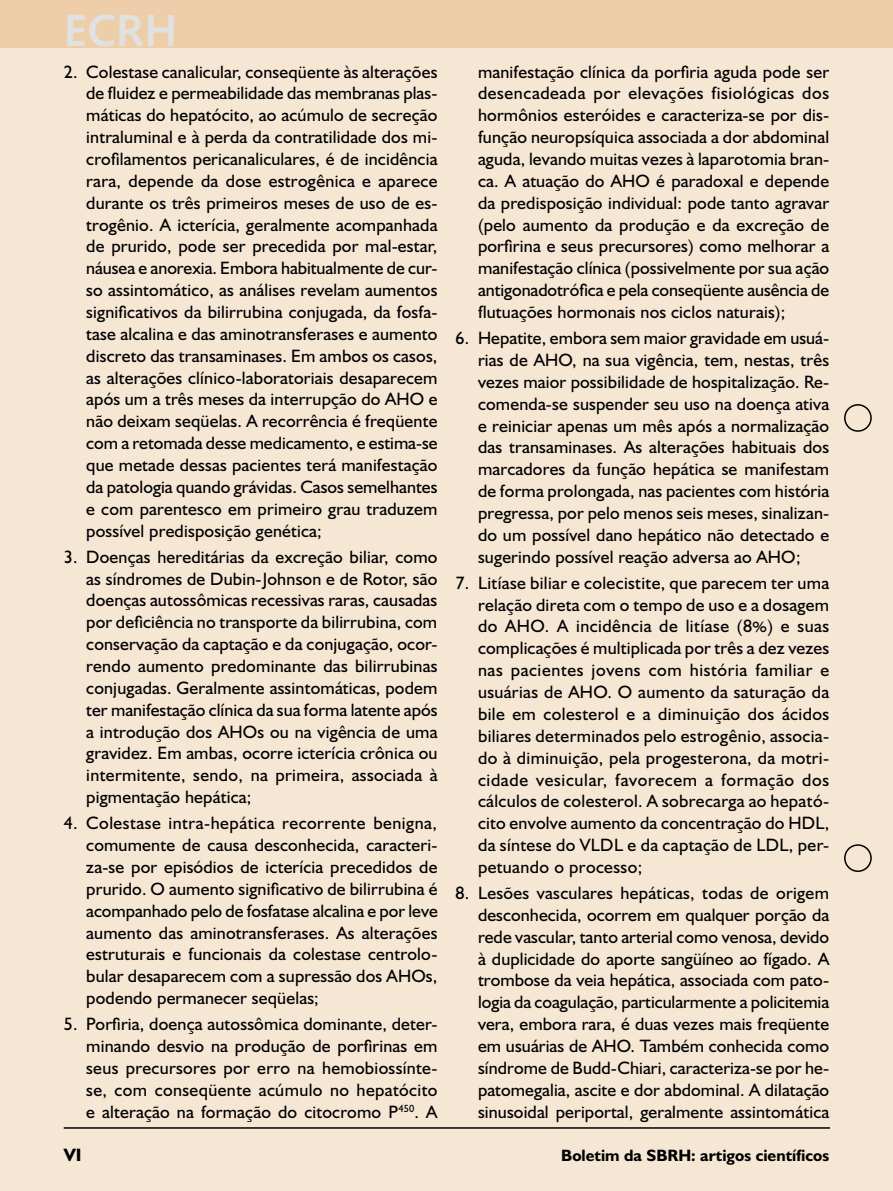
<style>
.page{position:relative;width:893px;height:1191px;background:#fff}
.page>*{position:absolute;margin:0;border:0;box-sizing:border-box;transform-origin:0 0}
.t1{font:45px "Humanist 531 BT Bold A";color:#e1e1e1}
.Texto{font:18px/21.9px "Humanist 521 BT";letter-spacing:.01em;color:#000;text-align:justify}
.t2{font:700 18px "Humanist 521 BT";color:#000}
.t3{font:700 16.5px "Humanist 521 BT";color:#000}
.s1{font-size:15px}
</style>
<div class="page">
<div style="left:0;top:0;width:892px;height:1191px;background:#f6e6d4"></div>
<div style="left:0;top:0;width:892px;height:48px;background:#edcea9"></div>
<div style="left:844px;top:844px;width:28px;height:28px;border:2px solid #000;border-radius:50%"></div>
<div style="left:844px;top:404px;width:28px;height:28px;border:2px solid #000;border-radius:50%"></div>
<hr style="left:64px;top:1127px;width:766px;height:1px;background:#000">
<hr style="left:892px;top:0;width:1px;height:1191px;background:#f6e6d4">
<hr style="left:892px;top:0;width:1px;height:48px;background:#edcea9">
<h1 class="t1" style="left:64px;top:2px;width:115px">ECRH</h1>
<p class="Texto" style="left:86px;top:60px;width:353px;text-indent:-22px">2. Colestase canalicular, conseqüente às alterações de fluidez e permeabilidade das membranas plas&shy;máticas do hepatócito, ao acúmulo de secreção intraluminal e à perda da contratilidade dos mi&shy;crofilamentos pericanaliculares, é de incidência rara, depende da dose estrogênica e aparece durante os três primeiros meses de uso de es&shy;trogênio. A icterícia, geralmente acompanhada de prurido, pode ser precedida por mal-estar, náusea e anorexia. Embora habitualmente de cur&shy;so assintomático, as análises revelam aumentos significativos da bilirrubina conjugada, da fosfa&shy;tase alcalina e das aminotransferases e aumento discreto das transaminases. Em ambos os casos, as alterações clínico-laboratoriais desaparecem após um a três meses da interrupção do AHO e não deixam seqüelas. A recorrência é freqüente com a retomada desse medicamento, e estima-se que metade dessas pacientes terá manifestação da patologia quando grávidas. Casos semelhantes e com parentesco em primeiro grau traduzem possível predisposição genética;</p>
<p class="Texto" style="left:86px;top:545px;width:353px;text-indent:-22px">3. Doenças hereditárias da excreção biliar, como as síndromes de Dubin-Johnson e de Rotor, são doenças autossômicas recessivas raras, causadas por deficiência no transporte da bilirrubina, com conservação da captação e da conjugação, ocor&shy;rendo aumento predominante das bilirrubinas conjugadas. Geralmente assintomáticas, podem ter manifestação clínica da sua forma latente após a introdução dos AHOs ou na vigência de uma gravidez. Em ambas, ocorre icterícia crônica ou intermitente, sendo, na primeira, associada à pigmentação hepática;</p>
<p class="Texto" style="left:86px;top:811px;width:353px;text-indent:-22px">4. Colestase intra-hepática recorrente benigna, comumente de causa desconhecida, caracteri&shy;za-se por episódios de icterícia precedidos de prurido. O aumento significativo de bilirrubina é acompanhado pelo de fosfatase alcalina e por leve aumento das aminotransferases. As alterações estruturais e funcionais da colestase centrolo&shy;bular desaparecem com a supressão dos AHOs, podendo permanecer seqüelas;</p>
<p class="Texto" style="left:86px;top:1012px;width:353px;text-indent:-22px">5. Porfiria, doença autossômica dominante, deter&shy;minando desvio na produção de porfirinas em seus precursores por erro na hemobiossínte&shy;se, com conseqüente acúmulo no hepatócito e alteração na formação do citocromo P<sup>450</sup>. A</p>
<p class="Texto" style="left:478px;top:60px;width:353px">manifestação clínica da porfiria aguda pode ser desencadeada por elevações fisiológicas dos hormônios esteróides e caracteriza-se por dis&shy;função neuropsíquica associada a dor abdominal aguda, levando muitas vezes à laparotomia bran&shy;ca. A atuação do AHO é paradoxal e depende da predisposição individual: pode tanto agravar (pelo aumento da produção e da excreção de porfirina e seus precursores) como melhorar a manifestação clínica (possivelmente por sua ação antigonadotrófica e pela conseqüente ausência de flutuações hormonais nos ciclos naturais);</p>
<p class="Texto" style="left:478px;top:327px;width:353px;text-indent:-22px">6. Hepatite, embora sem maior gravidade em usuá&shy;rias de AHO, na sua vigência, tem, nestas, três vezes maior possibilidade de hospitalização. Re&shy;comenda-se suspender seu uso na doença ativa e reiniciar apenas um mês após a normalização das transaminases. As alterações habituais dos marcadores da função hepática se manifestam de forma prolongada, nas pacientes com história pregressa, por pelo menos seis meses, sinalizan&shy;do um possível dano hepático não detectado e sugerindo possível reação adversa ao AHO;</p>
<p class="Texto" style="left:478px;top:571px;width:353px;text-indent:-22px">7. Litíase biliar e colecistite, que parecem ter uma relação direta com o tempo de uso e a dosagem do AHO. A incidência de litíase (8<span class="s1">%</span>) e suas complicações é multiplicada por três a dez vezes nas pacientes jovens com história familiar e usuárias de AHO. O aumento da saturação da bile em colesterol e a diminuição dos ácidos biliares determinados pelo estrogênio, associa&shy;do à diminuição, pela progesterona, da motri&shy;cidade vesicular, favorecem a formação dos cálculos de colesterol. A sobrecarga ao hepató&shy;cito envolve aumento da concentração do HDL, da síntese do VLDL e da captação de LDL, per&shy;petuando o processo;</p>
<p class="Texto" style="left:478px;top:881px;width:353px;text-indent:-22px">8. Lesões vasculares hepáticas, todas de origem desconhecida, ocorrem em qualquer porção da rede vascular, tanto arterial como venosa, devido à duplicidade do aporte sangüíneo ao fígado. A trombose da veia hepática, associada com pato&shy;logia da coagulação, particularmente a policitemia vera, embora rara, é duas vezes mais freqüente em usuárias de AHO. Também conhecida como síndrome de Budd-Chiari, caracteriza-se por he&shy;patomegalia, ascite e dor abdominal. A dilatação sinusoidal periportal, geralmente assintomática</p>
<p class="t2" style="left:64px;top:1143px;width:19px">VI</p>
<p class="t3" style="left:561px;top:1145px;width:270px">Boletim da SBRH: artigos científicos</p>
</div>
